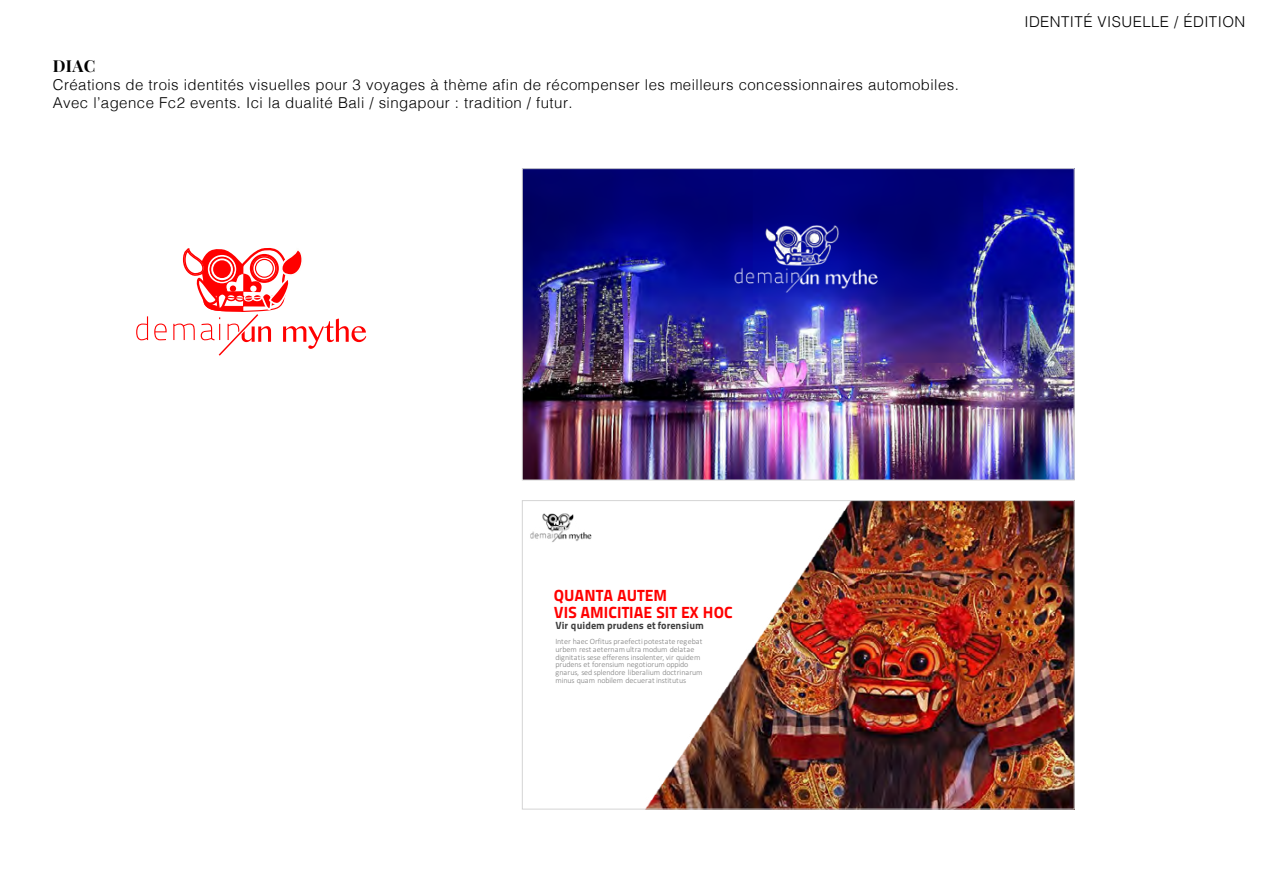
<style>
.page{position:relative;width:1263px;height:893px;background:#fff}
.page>*{position:absolute;margin:0;border:0;box-sizing:border-box;transform-origin:0 0}
.t1{font:700 16.5px "Playfair Display";color:#000}
.t2{font:16.05px/17.2px "Titillium Maps 29 L 999 wt";color:#f00}
.t3{font:300 15px/18px "Helvetica";letter-spacing:.03em;color:#000}
.t4{font:10.35px "Titillium Maps 29 L 999 wt";letter-spacing:-.005em;color:#404040}
.t5{font:300 8.1px/7.6px "Calibri";letter-spacing:-.005em;color:#7f7f7f}
</style>
<div class="page">
<svg style="left:136px;top:316px;width:12px;height:24px"></svg>
<svg style="left:154px;top:324px;width:13px;height:16px"></svg>
<svg style="left:173px;top:247px;width:193px;height:109px"></svg>
<img style="left:646px;top:502px;width:426px;height:305px">
<img style="left:530px;top:513px;width:62px;height:29px">
<div style="left:522px;top:500px;width:552px;height:309px;border:1px solid #d4d4d4"></div>
<img style="left:524px;top:170px;width:548px;height:308px">
<img style="left:676px;top:178px;width:246px;height:142px">
<h1 class="t1" style="left:53px;top:55px;width:44px">DIAC</h1>
<h3 class="t3" style="left:53px;top:74px;width:908px">Créations de trois identités visuelles pour 3 voyages à thème afin de récompenser les meilleurs concessionnaires automobiles.<br>Avec l’agence Fc2 events. Ici la dualité Bali / singapour : tradition / futur.</h3>
<h3 class="t3" style="left:1024px;top:11px;width:222px">IDENTITÉ VISUELLE / ÉDITION</h3>
<h2 class="t2" style="left:554px;top:586px;width:180px">QUANTA AUTEM<br>VIS AMICITIAE SIT EX HOC</h2>
<p class="t5" style="left:555px;top:638px;width:149px">Inter haec Orfitus praefecti potestate regebat urbem rest aeternam ultra modum delatae dignitatis sese efferens insolenter, vir quidem prudens et forensium negotiorum oppido gnarus, sed splendore liberalium doctrinarum minus quam nobilem decuerat institutus</p>
<p class="t4" style="left:555px;top:618px;width:150px">Vir quidem prudens et forensium</p>
</div>
